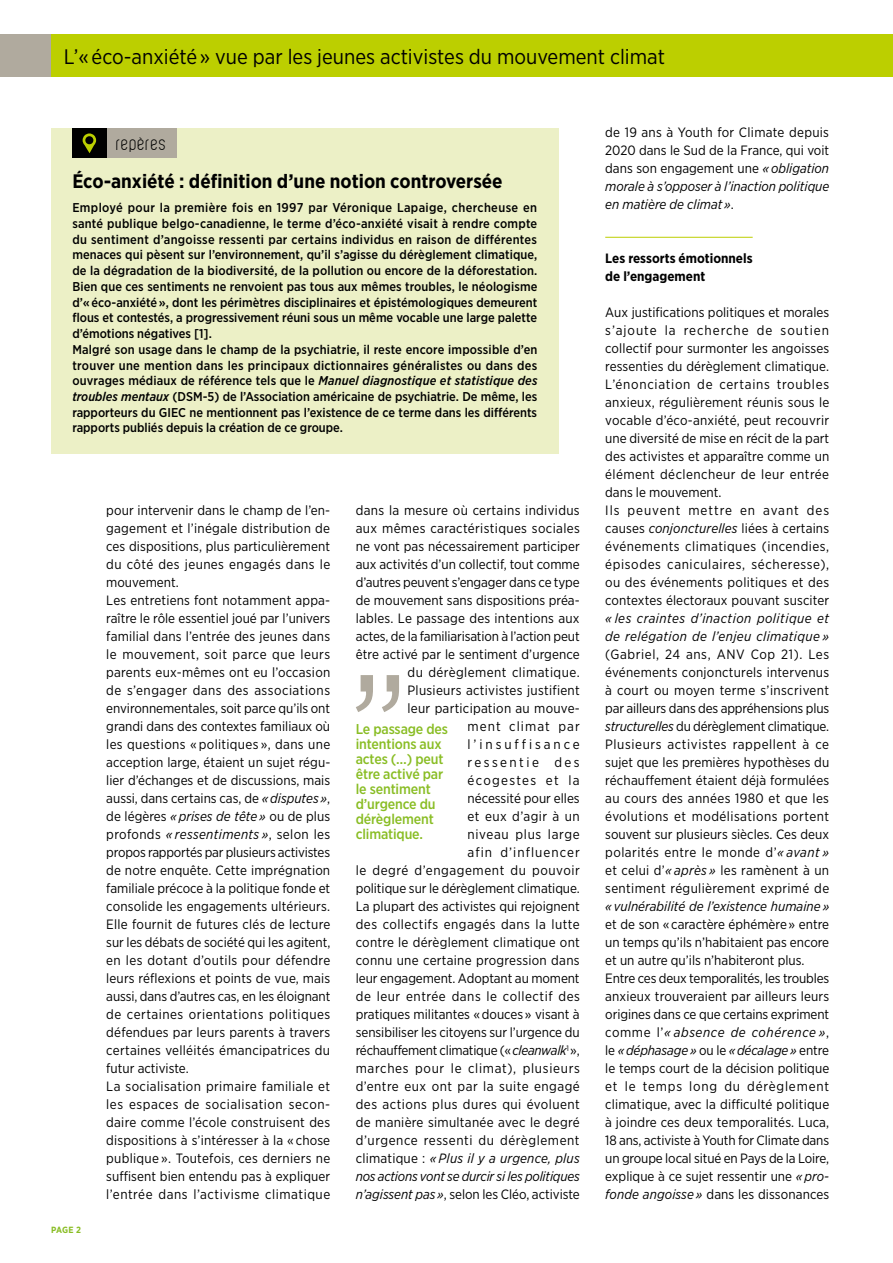
<style>
.page{position:relative;width:893px;height:1263px;background:#fff}
.page>*{position:absolute;margin:0;border:0;box-sizing:border-box;transform-origin:0 0}
.t1{font:21px "Gotham Narrow";color:#000}
.t2{font:700 19.5px "Gotham Narrow";color:#000}
.t3{font:18px "Violette";letter-spacing:.03em;color:#000}
.t4{font:500 14.25px/15px "Gotham Narrow";letter-spacing:-.01em;color:#89bd24}
.t5{font:13.5px/18px "Gotham Narrow";letter-spacing:.01em;color:#000}
.t6{font:italic 13.5px/18px "Gotham Narrow";letter-spacing:.03em;color:#000}
.t7{font:700 13.5px/18px "Gotham Narrow";color:#000}
.t8{font:italic 13.5px "Gotham Narrow";letter-spacing:.005em;color:#000}
.t9{font:500 12.75px/15.8px "Gotham Narrow";letter-spacing:.005em;color:#000}
.t10{font:700 9px "Gotham Narrow";color:#89bd24}
.s1{font-style:italic}
</style>
<div class="page">
<div style="left:51px;top:34px;width:842px;height:43px;background:#bccf00"></div>
<div style="left:0;top:34px;width:51px;height:43px;background:#b0aa9e"></div>
<hr style="left:605px;top:237px;width:148px;height:1px;background:#bccf00">
<div style="left:51px;top:128px;width:507px;height:326px;background:#ecf0c6"></div>
<div style="left:106px;top:128px;width:71px;height:30px;background:#b0aa9e"></div>
<div style="left:72px;top:128px;width:34px;height:30px;background:#000"></div>
<svg style="left:83px;top:133px;width:13px;height:20px"></svg>
<svg style="left:356px;top:675px;width:43px;height:37px"></svg>
<h1 class="t1" style="left:64px;top:43px;width:603px">L’« éco-anxiété » vue par les jeunes activistes du mouvement climat</h1>
<h3 class="t3" style="left:116px;top:134px;width:52px">repères</h3>
<h2 class="t2" style="left:72px;top:168px;width:432px">Éco-anxiété : définition d’une notion controversée</h2>
<p class="t9" style="left:72px;top:199px;width:467px">Employé pour la première fois en 1997 par Véronique Lapaige, chercheuse en santé publique belgo-canadienne, le terme d’éco-anxiété visait à rendre compte du sentiment d’angoisse ressenti par certains individus en raison de différentes menaces qui pèsent sur l’environnement, qu’il s’agisse du dérèglement climatique, de la dégradation de la biodiversité, de la pollution ou encore de la déforestation.<br>Bien que ces sentiments ne renvoient pas tous aux mêmes troubles, le néologisme d’« éco-anxiété », dont les périmètres disciplinaires et épistémologiques demeurent flous et contestés, a progressivement réuni sous un même vocable une large palette d’émotions négatives [1].<br>Malgré son usage dans le champ de la psychiatrie, il reste encore impossible d’en trouver une mention dans les principaux dictionnaires généralistes ou dans des ouvrages médiaux de référence tels que le <span class="s1">Manuel diagnostique et statistique des troubles mentaux</span> (DSM‑5) de l’Association américaine de psychiatrie. De même, les rapporteurs du GIEC ne mentionnent pas l’existence de ce terme dans les différents rapports publiés depuis la création de ce groupe.</p>
<p class="t10" style="left:51px;top:1224px;width:31px">PAGE 2</p>
<p class="t5" style="left:106px;top:501px;width:226px">pour intervenir dans le champ de l’en&shy;gagement et l’inégale distribution de ces dispositions, plus particulièrement du côté des jeunes engagés dans le mouvement.<br>Les entretiens font notamment appa&shy;raître le rôle essentiel joué par l’univers familial dans l’entrée des jeunes dans le mouvement, soit parce que leurs parents eux-mêmes ont eu l’occasion de s’engager dans des associations environnementales, soit parce qu’ils ont grandi dans des contextes familiaux où les questions « politiques », dans une acception large, étaient un sujet régu&shy;lier d’échanges et de discussions, mais aussi, dans certains cas, de <span class="s1">« disputes »</span>, de légères <span class="s1">« prises de tête »</span> ou de plus profonds <span class="s1">« ressentiments »</span>, selon les propos rapportés par plusieurs activistes de notre enquête. Cette imprégnation familiale précoce à la politique fonde et consolide les engagements ultérieurs.<br>Elle fournit de futures clés de lecture sur les débats de société qui les agitent, en les dotant d’outils pour défendre leurs réflexions et points de vue, mais aussi, dans d’autres cas, en les éloignant de certaines orientations politiques défendues par leurs parents à travers certaines velléités émancipatrices du futur activiste.<br>La socialisation primaire familiale et les espaces de socialisation secon&shy;daire comme l’école construisent des dispositions à s’intéresser à la « chose publique ». Toutefois, ces derniers ne suffisent bien entendu pas à expliquer l’entrée dans l’activisme climatique</p>
<p class="t5" style="left:356px;top:501px;width:226px;text-align:right">dans la mesure où certains individus aux mêmes caractéristiques sociales ne vont pas nécessairement participer aux activités d’un collectif, tout comme d’autres peuvent s’engager dans ce type de mouvement sans dispositions préa&shy;lables. Le passage des intentions aux actes, de la familiarisation à l’action peut être activé par le sentiment d’urgence du dérèglement climatique.<br>Plusieurs activistes justifient<br>leur participation au mouve-<br>ment climat par l’insuffisance<br>ressentie des<br>écogestes et la<br>nécessité pour elles<br>et eux d’agir à un<br>niveau plus large<br>afin d’influencer<br>le degré d’engagement du pouvoir politique sur le dérèglement climatique.<br>La plupart des activistes qui rejoignent des collectifs engagés dans la lutte contre le dérèglement climatique ont connu une certaine progression dans leur engagement. Adoptant au moment de leur entrée dans le collectif des pratiques militantes « douces » visant à sensibiliser les citoyens sur l’urgence du réchauf-fement climatique (« <span class="s1">cleanwalk</span><sup>1</sup> », marches pour le climat), plusieurs d’entre eux ont par la suite engagé des actions plus dures qui évoluent de manière simultanée avec le degré d’urgence ressenti du dérèglement climatique : <span class="s1">« Plus il y a urgence, plus nos actions vont se durcir si les politiques n’agissent pas »</span>, selon les Cléo, activiste</p>
<p class="t4" style="left:356px;top:721px;width:94px">Le passage des intentions aux actes (…) peut être activé par le sentiment d’urgence du dérèglement climatique.</p>
<p class="t5" style="left:605px;top:123px;width:226px;text-align:justify">de 19 ans à Youth for Climate depuis 2020 dans le Sud de la France, qui voit dans son engagement une <span class="s1">« obligation morale à s’opposer à l’inaction politique en matière de climat »</span>.</p>
<p class="t7" style="left:605px;top:249px;width:149px">Les ressorts émotionnels de l’engagement</p>
<p class="t5" style="left:605px;top:303px;width:226px">Aux justifications politiques et morales s’ajoute la recherche de soutien collectif pour surmonter les angoisses ressenties du dérèglement climatique.<br>L’énonciation de certains troubles anxieux, régulièrement réunis sous le vocable d’éco-anxiété, peut recouvrir une diversité de mise en récit de la part des activistes et apparaître comme un élément déclencheur de leur entrée dans le mouvement.<br>Ils peuvent mettre en avant des causes <span class="s1">conjoncturelles</span> liées à certains événements climatiques (incendies, épisodes caniculaires, sécheresse), ou des événements politiques et des contextes électoraux pouvant susciter</p>
<p class="t6" style="left:605px;top:609px;width:225px">« les craintes d’inaction politique et de relégation de l’enjeu climatique »</p>
<p class="t5" style="left:605px;top:645px;width:226px;text-align:justify">(Gabriel, 24 ans, ANV Cop 21). Les événements conjoncturels intervenus à court ou moyen terme s’inscrivent par ailleurs dans des appréhensions plus <span class="s1">structurelles</span> du dérèglement climatique.<br>Plusieurs activistes rappellent à ce sujet que les premières hypothèses du réchauffement étaient déjà formulées au cours des années 1980 et que les évolutions et modélisations portent souvent sur plusieurs siècles. Ces deux polarités entre le monde d’<span class="s1">« avant » </span>et celui d’<span class="s1">« après »</span> les ramènent à un sentiment régulièrement exprimé de</p>
<p class="t8" style="left:605px;top:898px;width:226px">« vulnérabilité de l’existence humaine »</p>
<p class="t5" style="left:605px;top:915px;width:226px">et de son « caractère éphémère » entre un temps qu’ils n’habitaient pas encore et un autre qu’ils n’habiteront plus.<br>Entre ces deux temporalités, les troubles anxieux trouveraient par ailleurs leurs origines dans ce que certains expriment comme l’<span class="s1">« absence de cohérence »</span>, le <span class="s1">« déphasage »</span> ou le <span class="s1">« décalage »</span> entre le temps court de la décision politique et le temps long du dérèglement climatique, avec la difficulté politique à joindre ces deux temporalités. Luca, 18 ans, activiste à Youth for Climate dans un groupe local situé en Pays de la Loire, explique à ce sujet ressentir une <span class="s1">« pro&shy;fonde angoisse »</span> dans les dissonances</p>
</div>
